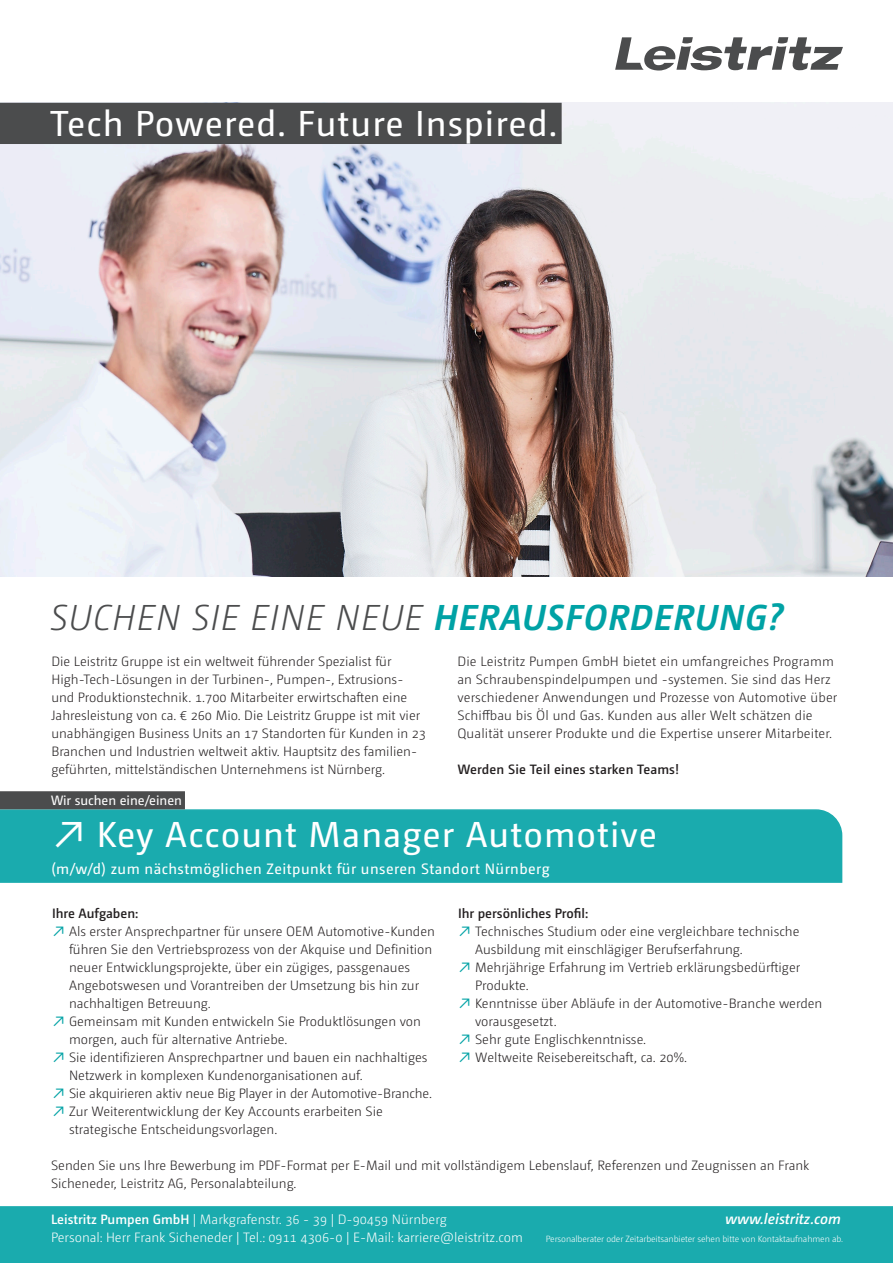
<style>
.page{position:relative;width:893px;height:1263px;background:#fff}
.page>*{position:absolute;margin:0;border:0;box-sizing:border-box;transform-origin:0 0}
.t1{font:36px "Camingo Dos Pro";letter-spacing:.03em;color:#fff}
.t2{font:italic 300 36px "Camingo Dos Pro";letter-spacing:.03em;color:#4b4c4d}
.t3{font:15px "Camingo Dos Pro";letter-spacing:.03em;color:#fff}
.t4{font:italic 600 15px "Camingo Dos Pro";color:#fff}
.t5{font:300 13.5px/18px "Camingo Dos Pro";color:#231f20}
.t6{font:300 13.5px "Camingo Dos Pro";color:#fff}
.t7{font:600 13.5px "Camingo Dos Pro";color:#231f20}
.t8{font:13.5px "Camingo Dos Pro";color:#fff}
.t9{font:300 9px "Camingo Dos Pro";letter-spacing:-.01em;color:#fff}
.s1{font-weight:700;color:#00a2a5}
.s2{font-weight:400;color:#00a2a5}
.s3{font-weight:600}
</style>
<div class="page">
<img style="left:0;top:103px;width:893px;height:473px">
<div style="left:0;top:809px;width:843px;height:74px;background:#1aabae"></div>
<svg style="left:615px;top:37px;width:228px;height:34px"></svg>
<div style="left:0;top:1206px;width:893px;height:57px;background:#1aabae"></div>
<div style="left:0;top:103px;width:562px;height:41px;background:#4b4c4d"></div>
<div style="left:0;top:791px;width:185px;height:18px;background:#4b4c4d"></div>
<p class="t1" style="left:50px;top:102px;width:509px">Tech Powered. Future Inspired.</p>
<p class="t2" style="left:50px;top:596px;width:734px">SUCHEN SIE EINE NEUE <span class="s1">HERAUSFORDERUNG?</span></p>
<p class="t5" style="left:51px;top:652px;width:376px">Die Leistritz Gruppe ist ein weltweit führender Spezialist für High-Tech-Lösungen in der Turbinen-, Pumpen-, Extrusions&shy;und Produktionstechnik. 1.700 Mitarbeiter erwirtschaften eine Jahresleistung von ca. € 260 Mio. Die Leistritz Gruppe ist mit vier unabhängigen Business Units an 17 Standorten für Kunden in 23<br>Branchen und Industrien weltweit aktiv. Hauptsitz des familien&shy;geführten, mittelständischen Unternehmens ist Nürnberg.</p>
<p class="t5" style="left:457px;top:652px;width:381px">Die Leistritz Pumpen GmbH bietet ein umfangreiches Programm an Schraubenspindelpumpen und -systemen. Sie sind das Herz verschiedener Anwendungen und Prozesse von Automotive über Schiffbau bis Öl und Gas. Kunden aus aller Welt schätzen die Qualität unserer Produkte und die Expertise unserer Mitarbeiter.</p>
<p class="t7" style="left:457px;top:761px;width:223px">Werden Sie Teil eines starken Teams!</p>
<p class="t8" style="left:51px;top:792px;width:133px">Wir suchen eine/einen</p>
<p class="t1" style="left:51px;top:813px;width:607px">↗ Key Account Manager Automotive</p>
<p class="t3" style="left:51px;top:860px;width:500px">(m/w/d) zum nächstmöglichen Zeitpunkt für unseren Standort Nürnberg</p>
<p class="t7" style="left:52px;top:905px;width:88px">Ihre Aufgaben:</p>
<p class="t5" style="left:69px;top:922px;width:367px;text-indent:-17px"><span class="s2">↗</span> Als erster Ansprechpartner für unsere OEM Automotive-Kunden führen Sie den Vertriebsprozess von der Akquise und Definition neuer Entwicklungsprojekte, über ein zügiges, passgenaues Angebotswesen und Vorantreiben der Umsetzung bis hin zur nachhaltigen Betreuung.</p>
<p class="t5" style="left:69px;top:1012px;width:353px;text-indent:-17px"><span class="s2">↗</span> Gemeinsam mit Kunden entwickeln Sie Produktlösungen von morgen, auch für alternative Antriebe.</p>
<p class="t5" style="left:69px;top:1048px;width:360px;text-indent:-17px"><span class="s2">↗</span> Sie identifizieren Ansprechpartner und bauen ein nachhaltiges<br>Netzwerk in komplexen Kundenorganisationen auf.</p>
<p class="t5" style="left:52px;top:1084px;width:381px"><span class="s2">↗</span> Sie akquirieren aktiv neue Big Player in der Automotive-Branche.</p>
<p class="t5" style="left:52px;top:1102px;width:332px"><span class="s2">↗</span> Zur Weiterentwicklung der Key Accounts erarbeiten Sie</p>
<p class="t5" style="left:69px;top:1120px;width:210px">strategische Entscheidungsvorlagen.</p>
<p class="t7" style="left:458px;top:905px;width:131px">Ihr persönliches Profil:</p>
<p class="t5" style="left:458px;top:922px;width:343px"><span class="s2">↗</span> Technisches Studium oder eine vergleichbare technische</p>
<p class="t5" style="left:475px;top:940px;width:269px">Ausbildung mit einschlägiger Berufserfahrung.</p>
<p class="t5" style="left:475px;top:958px;width:327px;text-indent:-17px"><span class="s2">↗</span> Mehrjährige Erfahrung im Vertrieb erklärungsbedürftiger<br>Produkte.</p>
<p class="t5" style="left:475px;top:994px;width:349px;text-indent:-17px"><span class="s2">↗</span> Kenntnisse über Abläufe in der Automotive-Branche werden vorausgesetzt.</p>
<p class="t5" style="left:458px;top:1030px;width:190px"><span class="s2">↗</span> Sehr gute Englischkenntnisse.</p>
<p class="t5" style="left:458px;top:1048px;width:230px"><span class="s2">↗</span> Weltweite Reisebereitschaft, ca. 20%.</p>
<p class="t5" style="left:51px;top:1156px;width:760px">Senden Sie uns Ihre Bewerbung im PDF-Format per E-Mail und mit vollständigem Lebenslauf, Referenzen und Zeugnissen an Frank<br>Sicheneder, Leistritz AG, Personalabteilung.</p>
<p class="t6" style="left:51px;top:1212px;width:397px"><span class="s3">Leistritz Pumpen GmbH</span> | Markgrafenstr. 36 - 39 | D-90459 Nürnberg</p>
<p class="t4" style="left:725px;top:1210px;width:117px">www.leistritz.com</p>
<p class="t6" style="left:51px;top:1230px;width:473px">Personal: Herr Frank Sicheneder | Tel.: 0911 4306-0 | E-Mail: karriere@leistritz.com</p>
<p class="t9" style="left:546px;top:1234px;width:299px">Personalberater oder Zeitarbeitsanbieter sehen bitte von Kontaktaufnahmen ab.</p>
</div>
